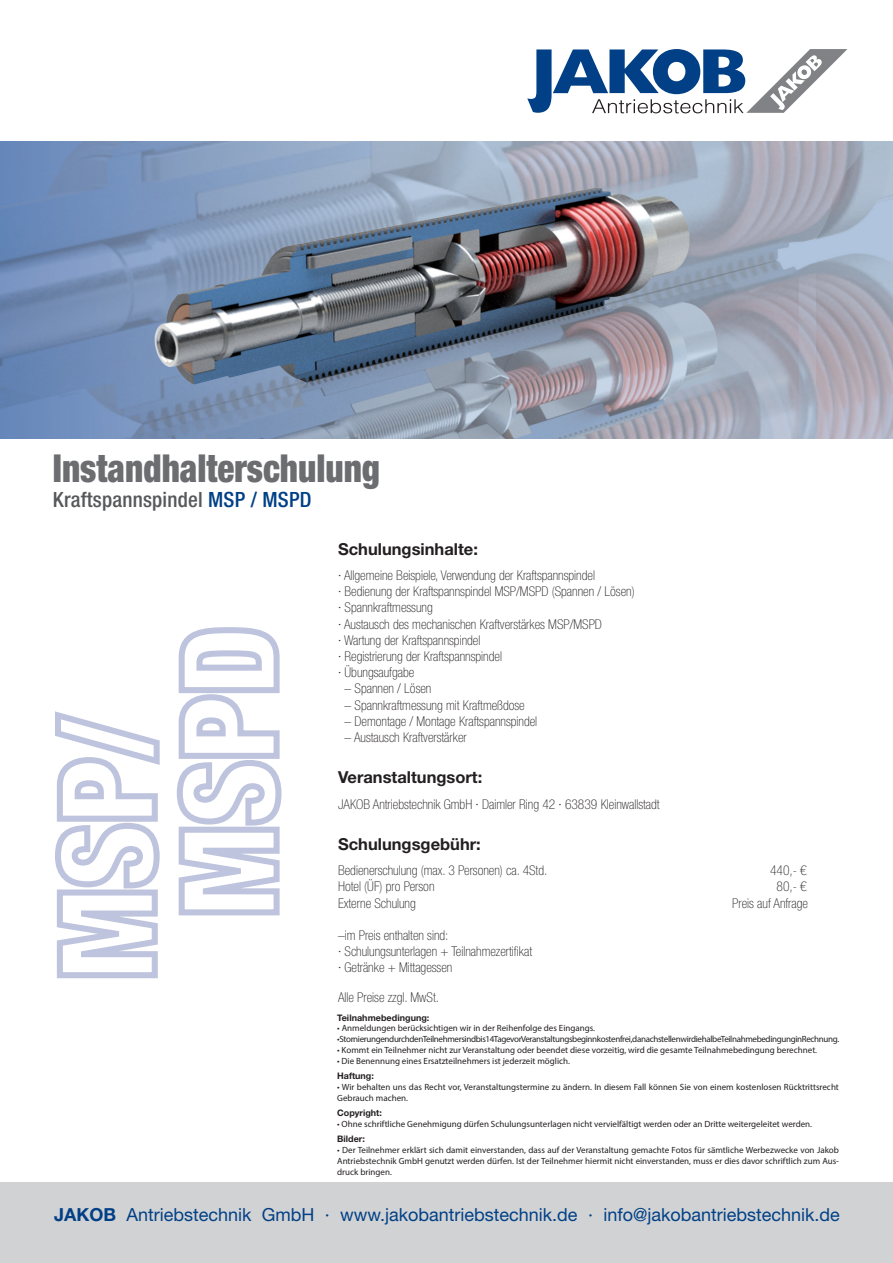
<style>
.page{position:relative;width:893px;height:1263px;background:#fff}
.page>*{position:absolute;margin:0;border:0;box-sizing:border-box;transform-origin:0 0}
.t1{font:900 condensed 38.55px "Helvetica Neue LT Pro";color:#6c6d70;scale:.91 1}
.t2{font:500 condensed 21px "Helvetica Neue LT Pro";letter-spacing:.01em;color:#57585a}
.t3{font:18px "Helvetica Neue LT Pro";color:#014086}
.t4{font:700 16.5px "Helvetica Neue LT Pro";color:#231f20}
.t5{font:100 condensed 13.5px "Helvetica Neue LT Pro";color:#231f20}
.t6{font:9px/10.8px "Myriad Pro";color:#231f20}
.t7{font:9px "Myriad Pro";letter-spacing:-.04em;color:#231f20}
.t8{font:700 9px "Helvetica Neue LT Pro";color:#231f20}
.s1{color:#014086}
.s2{font-weight:700}
</style>
<div class="page">
<img style="left:0;top:141px;width:893px;height:297px">
<svg style="left:527px;top:49px;width:320px;height:64px"></svg>
<div style="left:0;top:1183px;width:893px;height:80px;background:#d1d2d4"></div>
<svg style="left:55px;top:711px;width:105px;height:268px"></svg>
<svg style="left:176px;top:627px;width:106px;height:289px"></svg>
<p class="t1" style="left:53px;top:445px;width:361px">Instandhalterschulung</p>
<p class="t2" style="left:53px;top:487px;width:260px">Kraftspannspindel <span class="s1">MSP / MSPD</span></p>
<p class="t4" style="left:338px;top:538px;width:141px">Schulungsinhalte:</p>
<p class="t5" style="left:338px;top:567px;width:258px">· Allgemeine Beispiele, Verwendung der Kraftspannspindel</p>
<p class="t5" style="left:338px;top:584px;width:298px">· Bedienung der Kraftspannspindel MSP/MSPD (Spannen / Lösen)</p>
<p class="t5" style="left:338px;top:600px;width:96px">· Spannkraftmessung</p>
<p class="t5" style="left:338px;top:616px;width:265px">· Austausch des mechanischen Kraftverstärkes MSP/MSPD</p>
<p class="t5" style="left:338px;top:632px;width:144px">· Wartung der Kraftspannspindel</p>
<p class="t5" style="left:338px;top:648px;width:165px">· Registrierung der Kraftspannspindel</p>
<p class="t5" style="left:338px;top:665px;width:78px">· Übungsaufgabe</p>
<p class="t5" style="left:345px;top:681px;width:88px">– Spannen / Lösen</p>
<p class="t5" style="left:345px;top:697px;width:182px">– Spannkraftmessung mit Kraftmeßdose</p>
<p class="t5" style="left:345px;top:713px;width:194px">– Demontage / Montage Kraftspannspindel</p>
<p class="t5" style="left:345px;top:729px;width:124px">– Austausch Kraftverstärker</p>
<p class="t4" style="left:338px;top:767px;width:146px">Veranstaltungsort:</p>
<p class="t5" style="left:338px;top:796px;width:323px">JAKOB Antriebstechnik GmbH · Daimler Ring 42 · 63839 Kleinwallstadt</p>
<p class="t4" style="left:338px;top:834px;width:144px">Schulungsgebühr:</p>
<p class="t5" style="left:338px;top:863px;width:211px">Bedienerschulung (max. 3 Personen) ca. 4Std.</p>
<p class="t5" style="left:770px;top:863px;width:38px">440,- €</p>
<p class="t5" style="left:338px;top:879px;width:98px">Hotel (ÜF) pro Person</p>
<p class="t5" style="left:777px;top:879px;width:32px">80,- €</p>
<p class="t5" style="left:338px;top:895px;width:79px">Externe Schulung</p>
<p class="t5" style="left:732px;top:895px;width:77px">Preis auf Anfrage</p>
<p class="t5" style="left:338px;top:927px;width:112px">–im Preis enthalten sind:</p>
<p class="t5" style="left:338px;top:944px;width:196px">· Schulungsunterlagen + Teilnahmezertifikat</p>
<p class="t5" style="left:338px;top:960px;width:116px">· Getränke + Mittagessen</p>
<p class="t5" style="left:338px;top:990px;width:102px">Alle Preise zzgl. MwSt.</p>
<p class="t8" style="left:337px;top:1012px;width:94px">Teilnahmebedingung:</p>
<p class="t6" style="left:337px;top:1023px;width:259px">• Anmeldungen berücksichtigen wir in der Reihenfolge des Eingangs.</p>
<p class="t7" style="left:337px;top:1034px;width:504px">• Stornierungen durch den Teilnehmer sind bis 14 Tage vor Veranstaltungsbeginn kostenfrei, danach stellen wir die halbe Teilnahmebedingung in Rechnung.</p>
<p class="t6" style="left:337px;top:1044px;width:481px">• Kommt ein Teilnehmer nicht zur Veranstaltung oder beendet diese vorzeitig, wird die gesamte Teilnahmebedingung berechnet.</p>
<p class="t6" style="left:337px;top:1055px;width:234px">• Die Benennung eines Ersatzteilnehmers ist jederzeit möglich.</p>
<p class="t8" style="left:337px;top:1070px;width:38px">Haftung:</p>
<p class="t6" style="left:337px;top:1081px;width:503px">• Wir behalten uns das Recht vor, Veranstaltungstermine zu ändern. In diesem Fall können Sie von einem kostenlosen Rücktrittsrecht<br>Gebrauch machen.</p>
<p class="t8" style="left:337px;top:1107px;width:46px">Copyright:</p>
<p class="t6" style="left:337px;top:1118px;width:476px">• Ohne schriftliche Genehmigung dürfen Schulungsunterlagen nicht vervielfältigt werden oder an Dritte weitergeleitet werden.</p>
<p class="t8" style="left:337px;top:1133px;width:29px">Bilder:</p>
<p class="t6" style="left:337px;top:1144px;width:503px;text-align:justify">• Der Teilnehmer erklärt sich damit einverstanden, dass auf der Veranstaltung gemachte Fotos für sämtliche Werbezwecke von Jakob Antriebstechnik GmbH genutzt werden dürfen. Ist der Teilnehmer hiermit nicht einverstanden, muss er dies davor schriftlich zum Aus&shy;druck bringen.</p>
<p class="t3" style="left:54px;top:1203px;width:787px"><span class="s2">JAKOB</span> Antriebstechnik GmbH · www.jakobantriebstechnik.de · info@jakobantriebstechnik.de</p>
</div>
